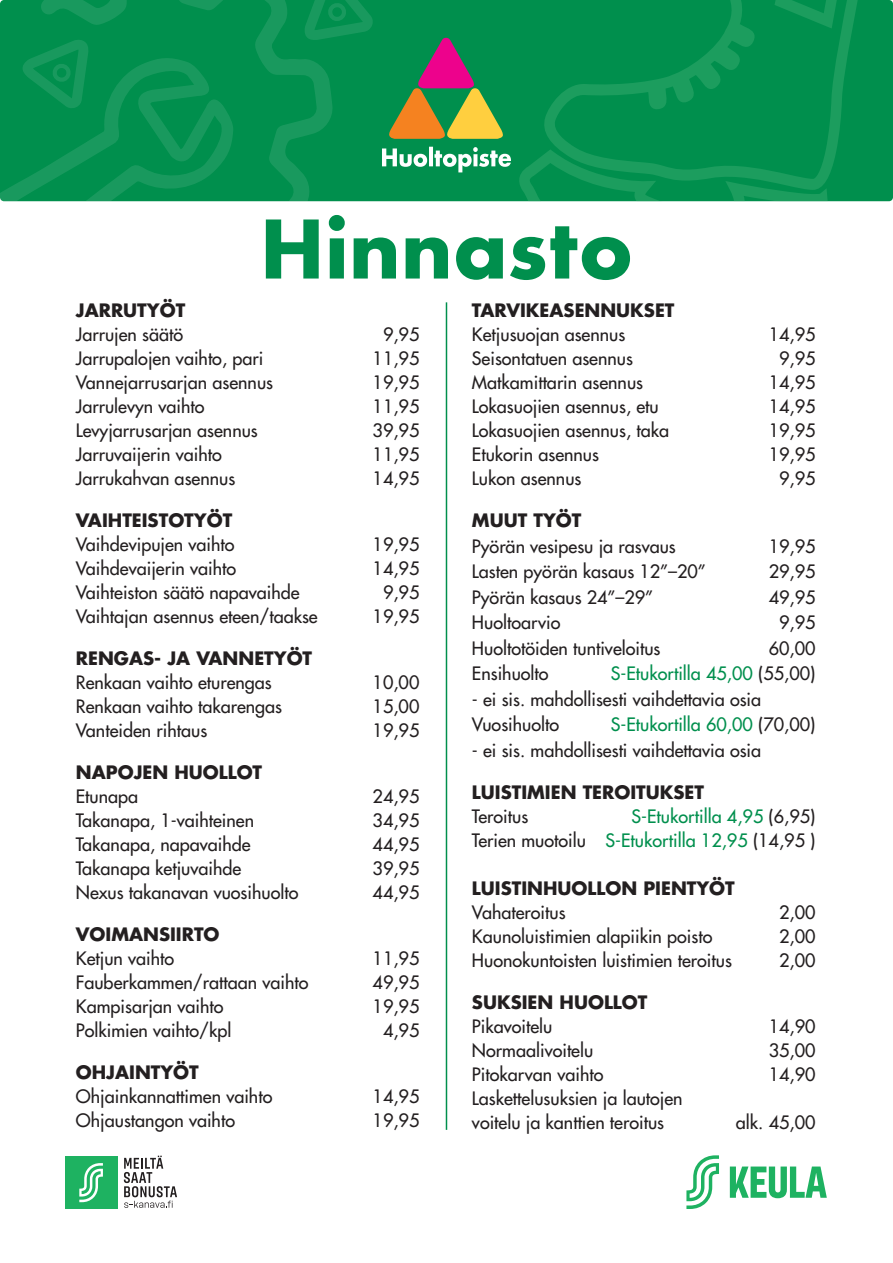
<style>
.page{position:relative;width:893px;height:1263px;background:#fff}
.page>*{position:absolute;margin:0;border:0;box-sizing:border-box;transform-origin:0 0}
.t1{font:700 78.3px "Futura";color:#008f4d}
.t2{font:500 18px/25.5px "Futura Std";color:#231f20}
.t3{font:700 18px "Futura Std";color:#231f20}
.t4{font:500 18px/24px "Futura Std";color:#008f4d;text-align:right}
.s1{color:#231f20}
</style>
<div class="page">
<div style="left:0;top:0;width:893px;height:201px;background:#008f4d;border-radius:4px"></div>
<svg style="left:519px;top:157px;width:309px;height:44px"></svg>
<svg style="left:541px;top:0;width:317px;height:190px"></svg>
<svg style="left:41px;top:0;width:292px;height:201px"></svg>
<svg style="left:304px;top:0;width:69px;height:40px"></svg>
<svg style="left:0;top:40px;width:234px;height:161px"></svg>
<svg style="left:686px;top:1155px;width:33px;height:54px"></svg>
<svg style="left:730px;top:1166px;width:97px;height:32px"></svg>
<div style="left:65px;top:1156px;width:52px;height:53px;background:#1eb261"></div>
<svg style="left:79px;top:1163px;width:24px;height:39px"></svg>
<svg style="left:124px;top:1156px;width:53px;height:52px"></svg>
<svg style="left:389px;top:38px;width:114px;height:101px"></svg>
<svg style="left:382px;top:147px;width:129px;height:25px"></svg>
<hr style="left:446px;top:302px;width:1px;height:828px;background:#008f4d">
<h1 class="t1" style="left:260px;top:192px;width:375px">Hinnasto</h1>
<p class="t3" style="left:76px;top:298px;width:111px">JARRUTYÖT</p>
<p class="t2" style="left:76px;top:322px;width:109px">Jarrujen säätö</p>
<p class="t2" style="left:383px;top:322px;width:38px">9,95</p>
<p class="t2" style="left:76px;top:346px;width:189px">Jarrupalojen vaihto, pari</p>
<p class="t2" style="left:373px;top:346px;width:48px">11,95</p>
<p class="t2" style="left:76px;top:370px;width:199px">Vannejarrusarjan asennus</p>
<p class="t2" style="left:373px;top:370px;width:48px">19,95</p>
<p class="t2" style="left:76px;top:394px;width:130px">Jarrulevyn vaihto</p>
<p class="t2" style="left:373px;top:394px;width:48px">11,95</p>
<p class="t2" style="left:76px;top:418px;width:183px">Levyjarrusarjan asennus</p>
<p class="t2" style="left:373px;top:418px;width:48px">39,95</p>
<p class="t2" style="left:76px;top:442px;width:147px">Jarruvaijerin vaihto</p>
<p class="t2" style="left:373px;top:442px;width:48px">11,95</p>
<p class="t2" style="left:76px;top:466px;width:161px">Jarrukahvan asennus</p>
<p class="t2" style="left:373px;top:466px;width:48px">14,95</p>
<p class="t3" style="left:76px;top:508px;width:158px">VAIHTEISTOTYÖT</p>
<p class="t2" style="left:76px;top:532px;width:160px">Vaihdevipujen vaihto</p>
<p class="t2" style="left:373px;top:532px;width:48px">19,95</p>
<p class="t2" style="left:76px;top:556px;width:162px">Vaihdevaijerin vaihto</p>
<p class="t2" style="left:373px;top:556px;width:48px">14,95</p>
<p class="t2" style="left:76px;top:580px;width:225px">Vaihteiston säätö napavaihde</p>
<p class="t2" style="left:383px;top:580px;width:38px">9,95</p>
<p class="t2" style="left:76px;top:604px;width:243px">Vaihtajan asennus eteen/taakse</p>
<p class="t2" style="left:373px;top:604px;width:48px">19,95</p>
<p class="t3" style="left:76px;top:646px;width:238px">RENGAS- JA VANNETYÖT</p>
<p class="t2" style="left:76px;top:670px;width:197px">Renkaan vaihto eturengas</p>
<p class="t2" style="left:373px;top:670px;width:48px">10,00</p>
<p class="t2" style="left:76px;top:694px;width:208px">Renkaan vaihto takarengas</p>
<p class="t2" style="left:373px;top:694px;width:48px">15,00</p>
<p class="t2" style="left:76px;top:718px;width:133px">Vanteiden rihtaus</p>
<p class="t2" style="left:373px;top:718px;width:48px">19,95</p>
<p class="t3" style="left:76px;top:760px;width:188px">NAPOJEN HUOLLOT</p>
<p class="t2" style="left:76px;top:784px;width:64px">Etunapa</p>
<p class="t2" style="left:373px;top:784px;width:48px">24,95</p>
<p class="t2" style="left:76px;top:808px;width:180px">Takanapa, 1-vaihteinen</p>
<p class="t2" style="left:373px;top:808px;width:48px">34,95</p>
<p class="t2" style="left:76px;top:832px;width:176px">Takanapa, napavaihde</p>
<p class="t2" style="left:373px;top:832px;width:48px">44,95</p>
<p class="t2" style="left:76px;top:856px;width:167px">Takanapa ketjuvaihde</p>
<p class="t2" style="left:373px;top:856px;width:48px">39,95</p>
<p class="t2" style="left:76px;top:880px;width:224px">Nexus takanavan vuosihuolto</p>
<p class="t2" style="left:373px;top:880px;width:48px">44,95</p>
<p class="t3" style="left:76px;top:922px;width:145px">VOIMANSIIRTO</p>
<p class="t2" style="left:76px;top:946px;width:100px">Ketjun vaihto</p>
<p class="t2" style="left:373px;top:946px;width:48px">11,95</p>
<p class="t2" style="left:76px;top:970px;width:234px">Fauberkammen/rattaan vaihto</p>
<p class="t2" style="left:373px;top:970px;width:48px">49,95</p>
<p class="t2" style="left:76px;top:994px;width:149px">Kampisarjan vaihto</p>
<p class="t2" style="left:373px;top:994px;width:48px">19,95</p>
<p class="t2" style="left:76px;top:1018px;width:157px">Polkimien vaihto/kpl</p>
<p class="t2" style="left:383px;top:1018px;width:38px">4,95</p>
<p class="t3" style="left:76px;top:1060px;width:124px">OHJAINTYÖT</p>
<p class="t2" style="left:76px;top:1084px;width:198px">Ohjainkannattimen vaihto</p>
<p class="t2" style="left:373px;top:1084px;width:48px">14,95</p>
<p class="t2" style="left:76px;top:1108px;width:161px">Ohjaustangon vaihto</p>
<p class="t2" style="left:373px;top:1108px;width:48px">19,95</p>
<p class="t3" style="left:472px;top:298px;width:204px">TARVIKEASENNUKSET</p>
<p class="t2" style="left:472px;top:322px;width:155px">Ketjusuojan asennus</p>
<p class="t2" style="left:769px;top:322px;width:48px">14,95</p>
<p class="t2" style="left:472px;top:346px;width:162px">Seisontatuen asennus</p>
<p class="t2" style="left:779px;top:346px;width:38px">9,95</p>
<p class="t2" style="left:472px;top:370px;width:173px">Matkamittarin asennus</p>
<p class="t2" style="left:769px;top:370px;width:48px">14,95</p>
<p class="t2" style="left:472px;top:394px;width:188px">Lokasuojien asennus, etu</p>
<p class="t2" style="left:769px;top:394px;width:48px">14,95</p>
<p class="t2" style="left:472px;top:418px;width:199px">Lokasuojien asennus, taka</p>
<p class="t2" style="left:769px;top:418px;width:48px">19,95</p>
<p class="t2" style="left:472px;top:442px;width:129px">Etukorin asennus</p>
<p class="t2" style="left:769px;top:442px;width:48px">19,95</p>
<p class="t2" style="left:472px;top:466px;width:111px">Lukon asennus</p>
<p class="t2" style="left:779px;top:466px;width:38px">9,95</p>
<p class="t3" style="left:472px;top:508px;width:111px">MUUT TYÖT</p>
<p class="t2" style="left:472px;top:533px;width:205px">Pyörän vesipesu ja rasvaus</p>
<p class="t2" style="left:769px;top:533px;width:48px">19,95</p>
<p class="t2" style="left:472px;top:559px;width:235px">Lasten pyörän kasaus 12”–20”</p>
<p class="t2" style="left:769px;top:559px;width:48px">29,95</p>
<p class="t2" style="left:472px;top:584px;width:183px">Pyörän kasaus 24”–29”</p>
<p class="t2" style="left:769px;top:584px;width:48px">49,95</p>
<p class="t2" style="left:472px;top:610px;width:90px">Huoltoarvio</p>
<p class="t2" style="left:779px;top:610px;width:38px">9,95</p>
<p class="t2" style="left:472px;top:635px;width:190px">Huoltotöiden tuntiveloitus</p>
<p class="t2" style="left:769px;top:635px;width:48px">60,00</p>
<p class="t2" style="left:472px;top:661px;width:78px">Ensihuolto</p>
<p class="t4" style="left:611px;top:661px;width:206px">S-Etukortilla 45,00 <span class="s1">(55,00)</span></p>
<p class="t2" style="left:472px;top:686px;width:291px">- ei sis. mahdollisesti vaihdettavia osia<br>Vuosihuolto</p>
<p class="t4" style="left:611px;top:712px;width:206px">S-Etukortilla 60,00 <span class="s1">(70,00)</span></p>
<p class="t2" style="left:472px;top:737px;width:291px">- ei sis. mahdollisesti vaihdettavia osia</p>
<p class="t3" style="left:472px;top:780px;width:234px">LUISTIMIEN TEROITUKSET</p>
<p class="t2" style="left:472px;top:803px;width:58px">Teroitus</p>
<p class="t4" style="left:472px;top:804px;width:345px">S-Etukortilla 4,95 <span class="s1">(6,95)<br>Terien muotoilu</span> S-Etukortilla 12,95 <span class="s1">(14,95 )</span></p>
<p class="t3" style="left:472px;top:876px;width:264px">LUISTINHUOLLON PIENTYÖT</p>
<p class="t2" style="left:472px;top:899px;width:95px">Vahateroitus</p>
<p class="t2" style="left:779px;top:899px;width:38px">2,00</p>
<p class="t2" style="left:472px;top:923px;width:242px">Kaunoluistimien alapiikin poisto</p>
<p class="t2" style="left:779px;top:923px;width:38px">2,00</p>
<p class="t2" style="left:472px;top:947px;width:261px">Huonokuntoisten luistimien teroitus</p>
<p class="t2" style="left:779px;top:947px;width:38px">2,00</p>
<p class="t3" style="left:472px;top:990px;width:177px">SUKSIEN HUOLLOT</p>
<p class="t2" style="left:472px;top:1013px;width:82px">Pikavoitelu</p>
<p class="t2" style="left:769px;top:1013px;width:48px">14,90</p>
<p class="t2" style="left:472px;top:1037px;width:123px">Normaalivoitelu</p>
<p class="t2" style="left:769px;top:1037px;width:48px">35,00</p>
<p class="t2" style="left:472px;top:1061px;width:133px">Pitokarvan vaihto</p>
<p class="t2" style="left:769px;top:1061px;width:48px">14,90</p>
<p class="t2" style="left:472px;top:1086px;width:212px;line-height:24px">Laskettelusuksien ja lautojen voitelu ja kanttien teroitus</p>
<p class="t2" style="left:736px;top:1109px;width:81px">alk. 45,00</p>
</div>
